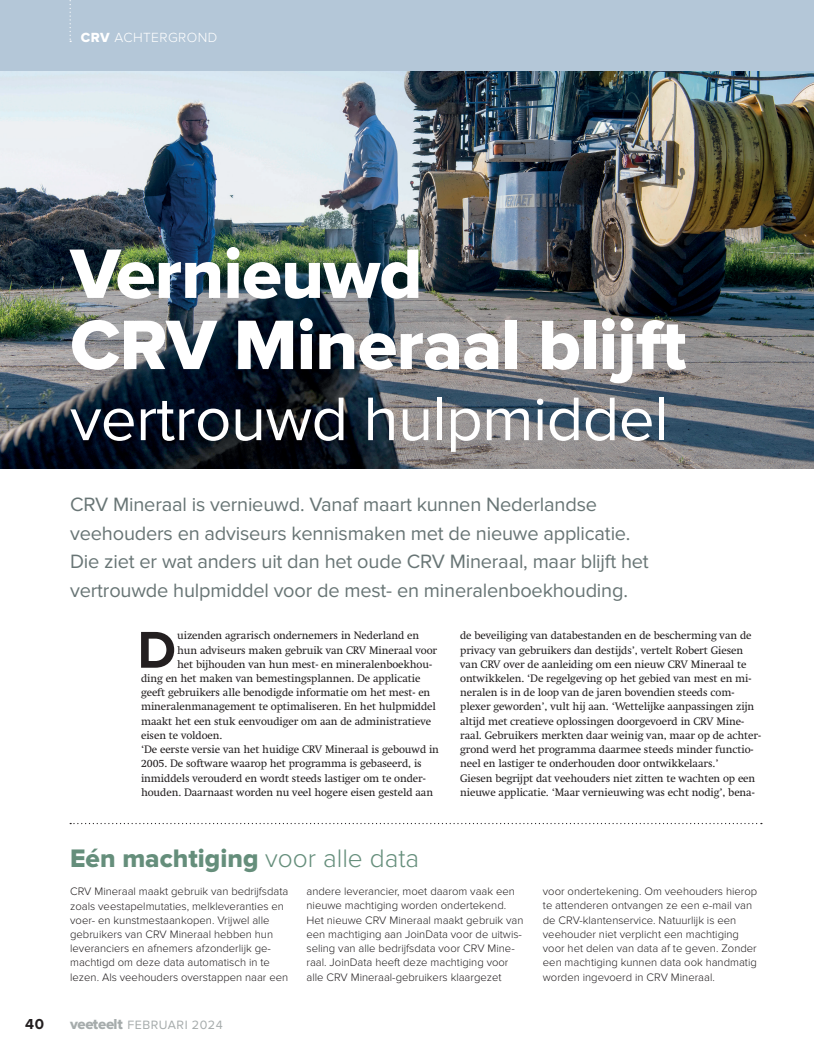
<style>
.page{position:relative;width:814px;height:1051px;background:#fff}
.page>*{position:absolute;margin:0;border:0;box-sizing:border-box;transform-origin:0 0}
.t1{font:72.5px/71.1px "Proxima Nova Extrabld";letter-spacing:-.01em;color:#fff}
.t2{font:63.75px "Proxima Nova";letter-spacing:-.01em;color:#fff}
.t3{font:700 53.62px "Proxima Nova";color:#231f20}
.t4{font:26.25px "Proxima Nova Extrabld";color:#658e7b}
.t5{font:20px/28.5px "Proxima Nova";letter-spacing:-.01em;color:#687575}
.t6{font:700 15px "Proxima Nova";color:#231f20}
.t7{font:300 13.75px "Proxima Nova";letter-spacing:.03em;color:#fff}
.t8{font:12.5px "Proxima Nova";letter-spacing:.04em;color:#a6acac}
.t9{font:300 11.25px/14.2px "Proxima Nova";color:#231f20}
.t10{font:11px/14.2px "Swift LT Pro";letter-spacing:-.01em;color:#231f20}
.s1{font-family:"Proxima Nova Extrabld";font-weight:400}
.s2{font-family:"Proxima Nova";font-weight:300}
.s3{font-family:"Proxima Nova Extrabld";font-size:15px}
</style>
<div class="page">
<img style="left:0;top:70px;width:813px;height:399px">
<svg style="left:70px;top:823px;width:691px;height:1px"></svg>
<div style="left:0;top:0;width:813px;height:70px;background:#b4c7d8"></div>
<svg style="left:70px;top:0;width:1px;height:42px"></svg>
<p class="t7" style="left:81px;top:29px;width:138px"><span class="s1">CRV</span> ACHTERGROND</p>
<h1 class="t1" style="left:70px;top:240px;width:618px">Vernieuwd<br>CRV Mineraal blijft</h1>
<h2 class="t2" style="left:70px;top:382px;width:599px">vertrouwd hulpmiddel</h2>
<p class="t5" style="left:70px;top:491px;width:580px">CRV Mineraal is vernieuwd. Vanaf maart kunnen Nederlandse veehouders en adviseurs kennismaken met de nieuwe applicatie.<br>Die ziet er wat anders uit dan het oude CRV Mineraal, maar blijft het vertrouwde hulpmiddel voor de mest- en mineralenboekhouding .</p>
<p class="t10" style="left:460px;top:628px;width:302px">de beveiliging van databestanden en de bescherming van de privacy van gebruikers dan destĳds’, vertelt Robert Giesen van CRV over de aanleiding om een nieuw CRV Mineraal te ontwikkelen. ‘De regelgeving op het gebied van mest en mi&shy;neralen is in de loop van de jaren bovendien steeds com&shy;plexer geworden’, vult hĳ aan. ‘Wettelĳke aanpassingen zĳn altĳd met creatieve oplossingen doorgevoerd in CRV Mine&shy;raal. Gebruikers merkten daar weinig van, maar op de achter&shy;grond werd het programma daarmee steeds minder functio&shy;neel en lastiger te onderhouden door ontwikkelaars.’<br>Giesen begrĳpt dat veehouders niet zitten te wachten op een nieuwe applicatie. ‘Maar vernieuwing was echt nodig’, bena-</p>
<h3 class="t3" style="left:137px;top:619px;width:40px">D</h3>
<p class="t10" style="left:177px;top:628px;width:244px">uizenden agrarisch ondernemers in Nederland en</p>
<p class="t10" style="left:177px;top:643px;width:261px">hun adviseurs maken gebruik van CRV Mineraal voor</p>
<p class="t10" style="left:177px;top:657px;width:256px">het bĳhouden van hun mest- en mineralenboekhou-</p>
<p class="t10" style="left:141px;top:671px;width:281px">ding en het maken van bemestingsplannen. De applicatie</p>
<p class="t10" style="left:141px;top:685px;width:291px">geeft gebruikers alle benodigde informatie om het mest- en</p>
<p class="t10" style="left:141px;top:699px;width:296px">mineralenmanagement te optimaliseren. En het hulpmiddel</p>
<p class="t10" style="left:141px;top:714px;width:291px">maakt het een stuk eenvoudiger om aan de administratieve</p>
<p class="t10" style="left:141px;top:728px;width:83px">eisen te voldoen.</p>
<p class="t10" style="left:141px;top:742px;width:299px">‘De eerste versie van het huidige CRV Mineraal is gebouwd in</p>
<p class="t10" style="left:141px;top:756px;width:282px">2005. De software waarop het programma is gebaseerd, is</p>
<p class="t10" style="left:141px;top:771px;width:286px">inmiddels verouderd en wordt steeds lastiger om te onder-</p>
<p class="t10" style="left:141px;top:785px;width:293px">houden. Daarnaast worden nu veel hogere eisen gesteld aan</p>
<h3 class="t4" style="left:70px;top:843px;width:350px">Eén machtiging <span class="s2">voor alle data</span></h3>
<p class="t9" style="left:70px;top:884px;width:220px">CRV Mineraal maakt gebruik van bedrijfsdata zoals veestapelmutaties, melkleveranties en voer- en kunstmestaankopen. Vrijwel alle gebruikers van CRV Mineraal hebben hun leveranciers en afnemers afzonderlijk ge&shy;machtigd om deze data automatisch in te lezen. Als veehouders overstappen naar een</p>
<p class="t9" style="left:306px;top:884px;width:218px">andere leverancier, moet daarom vaak een nieuwe machtiging worden ondertekend.<br>Het nieuwe CRV Mineraal maakt gebruik van een machtiging aan JoinData voor de uitwis&shy;seling van alle bedrijfsdata voor CRV Mine&shy;raal. JoinData heeft deze machtiging voor alle CRV Mineraal-gebruikers klaargezet</p>
<p class="t9" style="left:543px;top:884px;width:216px">voor ondertekening. Om veehouders hierop te attenderen ontvangen ze een e-mail van de CRV-klantenservice. Natuurlijk is een veehouder niet verplicht een machtiging voor het delen van data af te geven. Zonder een machtiging kunnen data ook handmatig worden ingevoerd in CRV Mineraal.</p>
<h3 class="t6" style="left:25px;top:1015px;width:20px">40</h3>
<p class="t8" style="left:70px;top:1018px;width:154px"><span class="s3">veeteelt</span> FEBRUARI 2024</p>
</div>
